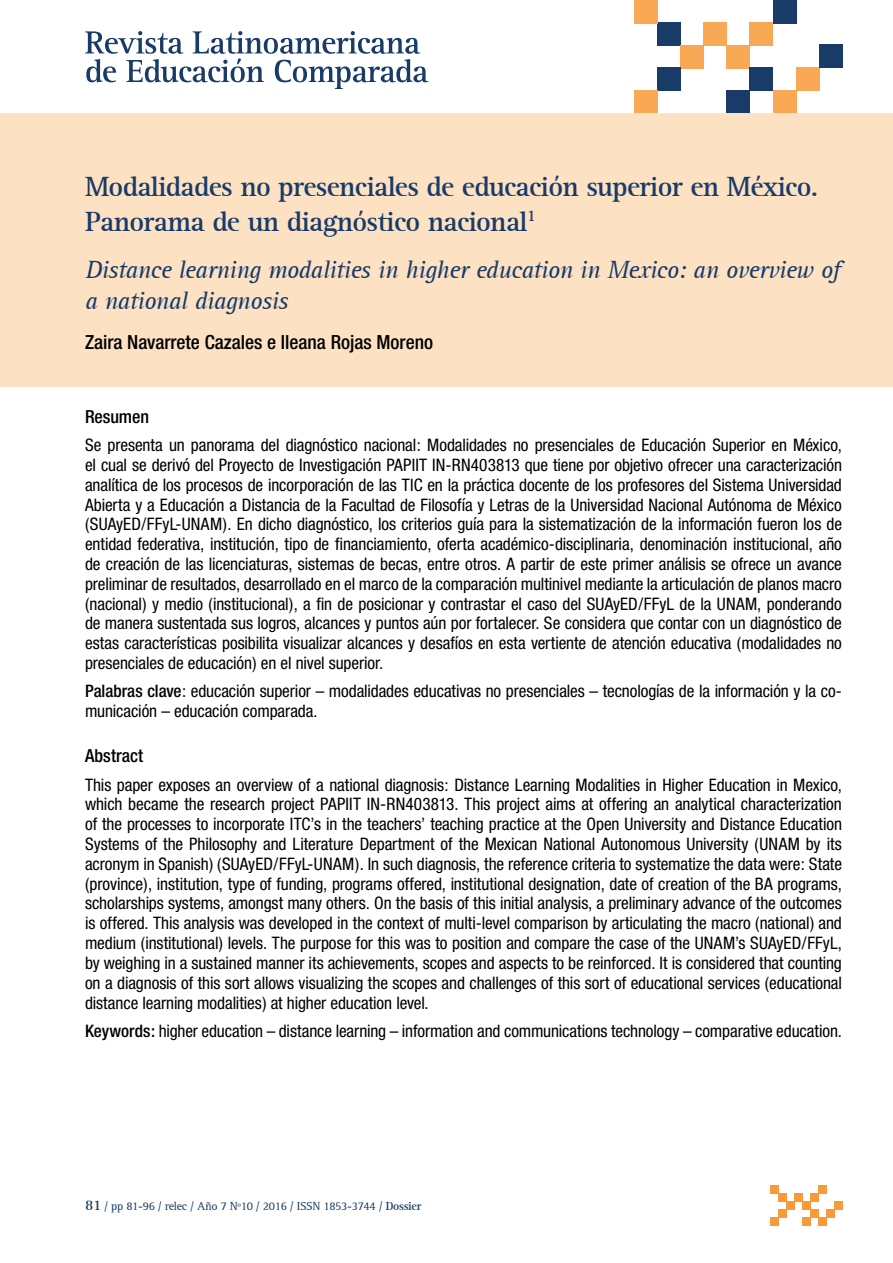
<style>
.page{position:relative;width:893px;height:1263px;background:#fff}
.page>*{position:absolute;margin:0;border:0;box-sizing:border-box;transform-origin:0 0}
.t1{font:700 28.5px/34.2px "AT Rotis Serif";letter-spacing:-.025em;color:#183b68}
.t2{font:italic 25.5px/30.6px "AT Rotis Serif";letter-spacing:-.025em;color:#183b68}
.t3{font:500 condensed 19.5px "Helvetica Neue";color:#000}
.t4{font:500 condensed 18px "Helvetica Neue";letter-spacing:-.005em;color:#000}
.t5{font:condensed 17.25px/19.8px "Helvetica Neue";letter-spacing:-.005em;color:#000;text-align:justify}
.t6{font:12px "AT Rotis Serif";letter-spacing:-.025em;color:#183b68}
.s1{font-weight:500}
.s2{font-weight:700;font-size:15px}
.s3{font-weight:700}
</style>
<div class="page">
<svg style="left:85px;top:31px;width:343px;height:58px"></svg>
<div style="left:657px;top:23px;width:23px;height:23px;background:#183b68"></div>
<div style="left:680px;top:45px;width:24px;height:23px;background:#f9a956"></div>
<div style="left:657px;top:68px;width:23px;height:23px;background:#183b68"></div>
<div style="left:634px;top:91px;width:23px;height:23px;background:#f9a956"></div>
<div style="left:704px;top:22px;width:23px;height:24px;background:#f9a956"></div>
<div style="left:727px;top:45px;width:23px;height:23px;background:#f9a956"></div>
<div style="left:750px;top:22px;width:23px;height:24px;background:#f9a956"></div>
<div style="left:773px;top:0;width:23px;height:23px;background:#183b68"></div>
<div style="left:750px;top:68px;width:23px;height:23px;background:#183b68"></div>
<div style="left:727px;top:91px;width:23px;height:23px;background:#183b68"></div>
<div style="left:773px;top:91px;width:23px;height:23px;background:#f9a956"></div>
<div style="left:796px;top:67px;width:23px;height:24px;background:#f9a956"></div>
<div style="left:819px;top:45px;width:23px;height:23px;background:#183b68"></div>
<div style="left:634px;top:0;width:23px;height:23px;background:#f9a956"></div>
<div style="left:778px;top:1193px;width:8px;height:8px;background:#f89a38"></div>
<div style="left:786px;top:1201px;width:8px;height:8px;background:#f89a38"></div>
<div style="left:778px;top:1209px;width:8px;height:8px;background:#f89a38"></div>
<div style="left:770px;top:1217px;width:8px;height:8px;background:#f89a38"></div>
<div style="left:794px;top:1193px;width:8px;height:8px;background:#f89a38"></div>
<div style="left:802px;top:1201px;width:8px;height:8px;background:#f89a38"></div>
<div style="left:810px;top:1193px;width:8px;height:8px;background:#f89a38"></div>
<div style="left:818px;top:1186px;width:8px;height:8px;background:#f89a38"></div>
<div style="left:810px;top:1209px;width:8px;height:8px;background:#f89a38"></div>
<div style="left:802px;top:1217px;width:8px;height:8px;background:#f89a38"></div>
<div style="left:818px;top:1217px;width:8px;height:8px;background:#f89a38"></div>
<div style="left:826px;top:1209px;width:8px;height:8px;background:#f89a38"></div>
<div style="left:834px;top:1201px;width:8px;height:8px;background:#f89a38"></div>
<div style="left:770px;top:1186px;width:8px;height:8px;background:#f89a38"></div>
<div style="left:0;top:114px;width:893px;height:273px;background:#fde1c3"></div>
<h1 class="t1" style="left:85px;top:170px;width:735px">Modalidades no presenciales de educación superior en México.<br>Panorama de un diagnóstico nacional<sup>1</sup></h1>
<h2 class="t2" style="left:85px;top:255px;width:757px">Distance learning modalities in higher education in Mexico: an overview of a national diagnosis</h2>
<p class="t3" style="left:85px;top:331px;width:350px">Zaira Navarrete Cazales e Ileana Rojas Moreno</p>
<p class="t4" style="left:85px;top:406px;width:66px">Resumen</p>
<p class="t5" style="left:85px;top:435px;width:758px">Se presenta un panorama del diagnóstico nacional: Modalidades no presenciales de Educación Superior en México, el cual se derivó del Proyecto de Investigación PAPIIT IN-RN403813 que tiene por objetivo ofrecer una caracterización analítica de los procesos de incorporación de las TIC en la práctica docente de los profesores del Sistema Universidad Abierta y a Educación a Distancia de la Facultad de Filosofía y Letras de la Universidad Nacional Autónoma de México (SUAyED/FFyL-UNAM). En dicho diagnóstico, los criterios guía para la sistematización de la información fueron los de entidad federativa, institución, tipo de financiamiento, oferta académico-disciplinaria, denominación institucional, año de creación de las licenciaturas, sistemas de becas, entre otros. A partir de este primer análisis se ofrece un avance preliminar de resultados, desarrollado en el marco de la comparación multinivel mediante la articulación de planos macro (nacional) y medio (institucional), a fin de posicionar y contrastar el caso del SUAyED/FFyL de la UNAM, ponderando de manera sustentada sus logros, alcances y puntos aún por fortalecer. Se considera que contar con un diagnóstico de estas características posibilita visualizar alcances y desafíos en esta vertiente de atención educativa (modalidades no presenciales de educación) en el nivel superior.</p>
<p class="t5" style="left:85px;top:681px;width:758px"><span class="s1">Palabras clave</span>: educación superior – modalidades educativas no presenciales – tecnologías de la información y la co&shy;municación – educación comparada.</p>
<p class="t4" style="left:85px;top:745px;width:60px">Abstract</p>
<p class="t5" style="left:85px;top:774px;width:758px">This paper exposes an overview of a national diagnosis: Distance Learning Modalities in Higher Education in Mexico, which became the research project PAPIIT IN-RN403813. This project aims at offering an analytical characterization of the processes to incorporate ITC’s in the teachers’ teaching practice at the Open University and Distance Education Systems of the Philosophy and Literature Department of the Mexican National Autonomous University (UNAM by its acronym in Spanish) (SUAyED/FFyL-UNAM). In such diagnosis, the reference criteria to systematize the data were: State (province), institution, type of funding, programs offered, institutional designation, date of creation of the BA programs, scholarships systems, amongst many others. On the basis of this initial analysis, a preliminary advance of the outcomes is offered. This analysis was developed in the context of multi-level comparison by articulating the macro (national) and medium (institutional) levels. The purpose for this was to position and compare the case of the UNAM’s SUAyED/FFyL, by weighing in a sustained manner its achievements, scopes and aspects to be reinforced. It is considered that counting on a diagnosis of this sort allows visualizing the scopes and challenges of this sort of educational services (educational distance learning modalities) at higher education level.</p>
<p class="t5" style="left:85px;top:1021px;width:758px"><span class="s1">Keywords:</span> higher education – distance learning – information and communications technology – comparative education.</p>
<p class="t6" style="left:85px;top:1199px;width:338px"><span class="s2">81</span> / pp 81-96 / relec / Año 7 Nº10 / 2016 / ISSN 1853-3744 / <span class="s3">Dossier</span></p>
</div>
